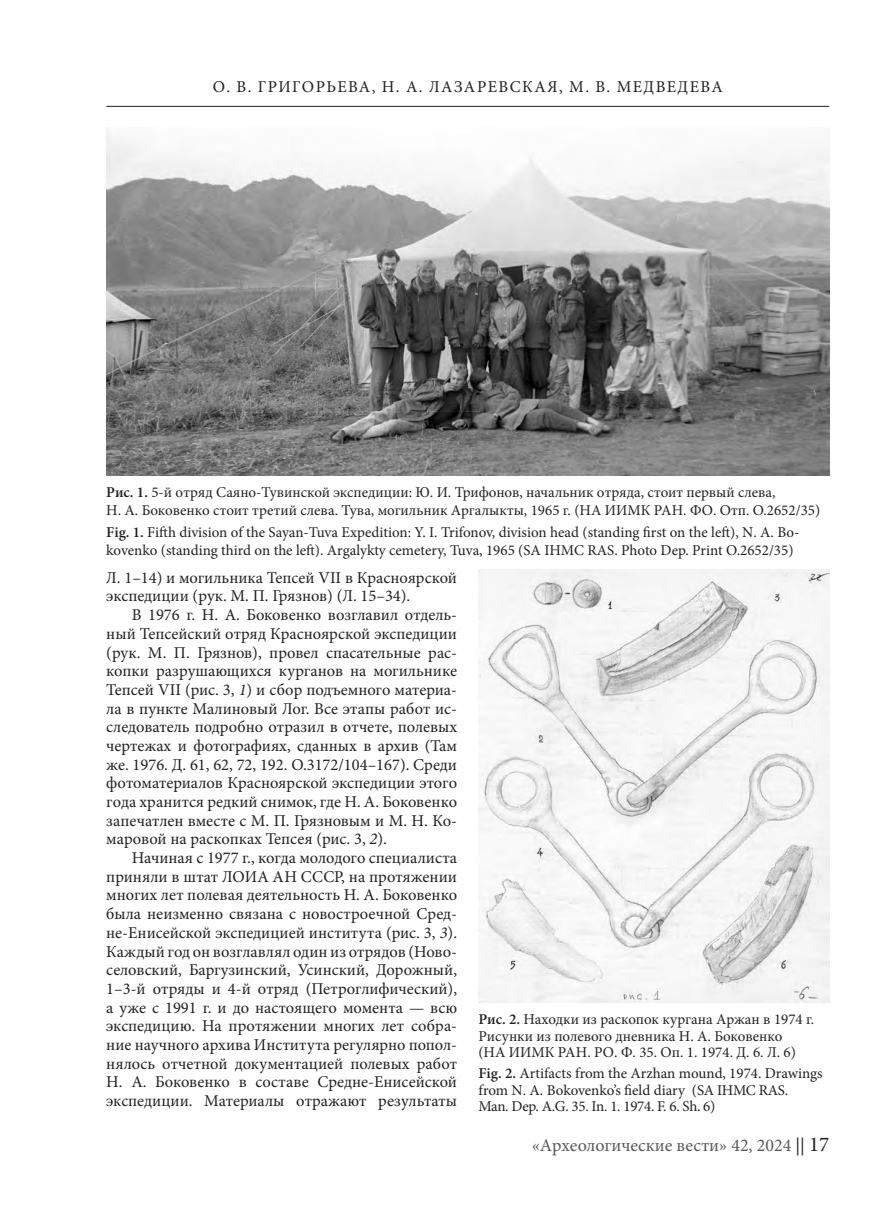
<style>
.page{position:relative;width:893px;height:1221px;background:#fff}
.page>*{position:absolute;margin:0;border:0;box-sizing:border-box;transform-origin:0 0}
.t1{font:18px "Minion Pro";color:#57585a}
.Текст{font:16.5px/18.8px "Minion Pro";color:#231f20;text-align:justify}
.Текст-2{font:16.5px "Minion Pro";letter-spacing:.085em;color:#231f20}
.Подписи{font:15px/16.5px "Minion Pro";color:#231f20}
.s1{font-weight:600}
.s2{font-style:italic}
.s3{color:#231f20}
.s4{font-size:21px;color:#231f20}
</style>
<div class="page">
<hr style="left:106px;top:106px;width:723px;height:1px;background:#231f20">
<img style="left:106px;top:130px;width:723px;height:345px">
<img style="left:478px;top:569px;width:351px;height:433px">
<p class="Текст-2" style="left:213px;top:75px;width:511px">О. В. ГРИГОРЬЕВА, Н. А. ЛАЗАРЕВСКАЯ, М. В. МЕДВЕДЕВА</p>
<p class="Подписи" style="left:106px;top:483px;width:715px;line-height:18px"><span class="s1">Рис. 1.</span> 5-й отряд Саяно-Тувинской экспедиции: Ю. И. Трифонов, начальник отряда, стоит первый слева,<br>Н. А. Боковенко стоит третий слева. Тува, могильник Аргалыкты, 1965 г. (НА ИИМК РАН. ФО. Отп. O.2652/35)</p>
<p class="Подписи" style="left:106px;top:523px;width:693px;line-height:18px"><span class="s1">Fig. 1.</span> Fifth division of the Sayan-Tuva Expedition: Y. I. Trifonov, division head (standing first on the left), N. A. Bo&shy;kovenko (standing third on the left). Argalykty cemetery, Tuva, 1965 (SA IHMC RAS. Photo Dep. Print O.2652/35)</p>
<p class="Текст" style="left:106px;top:568px;width:352px">Л. 1–14) и могильника Тепсей VII в Красноярской экспедиции (рук. М. П. Грязнов) (Л. 15–34).</p>
<p class="Текст" style="left:106px;top:605px;width:352px;text-indent:26px">В 1976 г. Н. А. Боковенко возглавил отдель&shy;ный Тепсейский отряд Красноярской экспедиции (рук. М. П. Грязнов), провел спасательные рас&shy;копки разрушающихся курганов на могильнике Тепсей VII (рис. 3, <span class="s2">1</span>) и сбор подъемного материа&shy;ла в пункте Малиновый Лог. Все этапы работ ис&shy;следователь подробно отразил в отчете, полевых чертежах и фотографиях, сданных в архив (Там же. 1976. Д. 61, 62, 72, 192. O.3172/104–167). Среди фотоматериалов Красноярской экспедиции этого года хранится редкий снимок, где Н. А. Боковенко запечатлен вместе с М. П. Грязновым и М. Н. Ко&shy;маровой на раскопках Тепсея (рис. 3, <span class="s2">2</span>).</p>
<p class="Текст" style="left:106px;top:848px;width:352px;text-indent:26px">Начиная с 1977 г., когда молодого специалиста приняли в штат ЛОИА АН СССР, на протяжении многих лет полевая деятельность Н. А. Боковенко была неизменно связана с новостроечной Сред&shy;не-Енисейской экспедицией института (рис. 3, <span class="s2">3</span>).<br>Каждый год он возглавлял один из отрядов (Ново&shy;селовский, Баргузинский, Усинский, Дорожный, 1–3-й отряды и 4-й отряд (Петроглифический), а уже с 1991 г. и до настоящего момента — всю экспедицию. На протяжении многих лет собра&shy;ние научного архива Института регулярно попол&shy;нялось отчетной документацией полевых работ Н. А. Боковенко в составе Средне-Енисейской экспедиции. Материалы отражают результаты</p>
<p class="Подписи" style="left:478px;top:1011px;width:337px"><span class="s1">Рис. 2.</span> Находки из раскопок кургана Аржан в 1974 г.<br>Рисунки из полевого дневника Н. А. Боковенко<br>(НА ИИМК РАН. РО. Ф. 35. Оп. 1. 1974. Д. 6. Л. 6)</p>
<p class="Подписи" style="left:478px;top:1065px;width:346px"><span class="s1">Fig. 2.</span> Artifacts from the Arzhan mound, 1974. Drawings from N. A. Bokovenko’s field diary (SA IHMC RAS.<br>Man. Dep. A.G. 35. In. 1. 1974. F. 6. Sh. 6)</p>
<p class="t1" style="left:532px;top:1133px;width:299px">«Археологические вести» 42, 2024 <span class="s3">||</span> <span class="s4">17</span></p>
</div>
